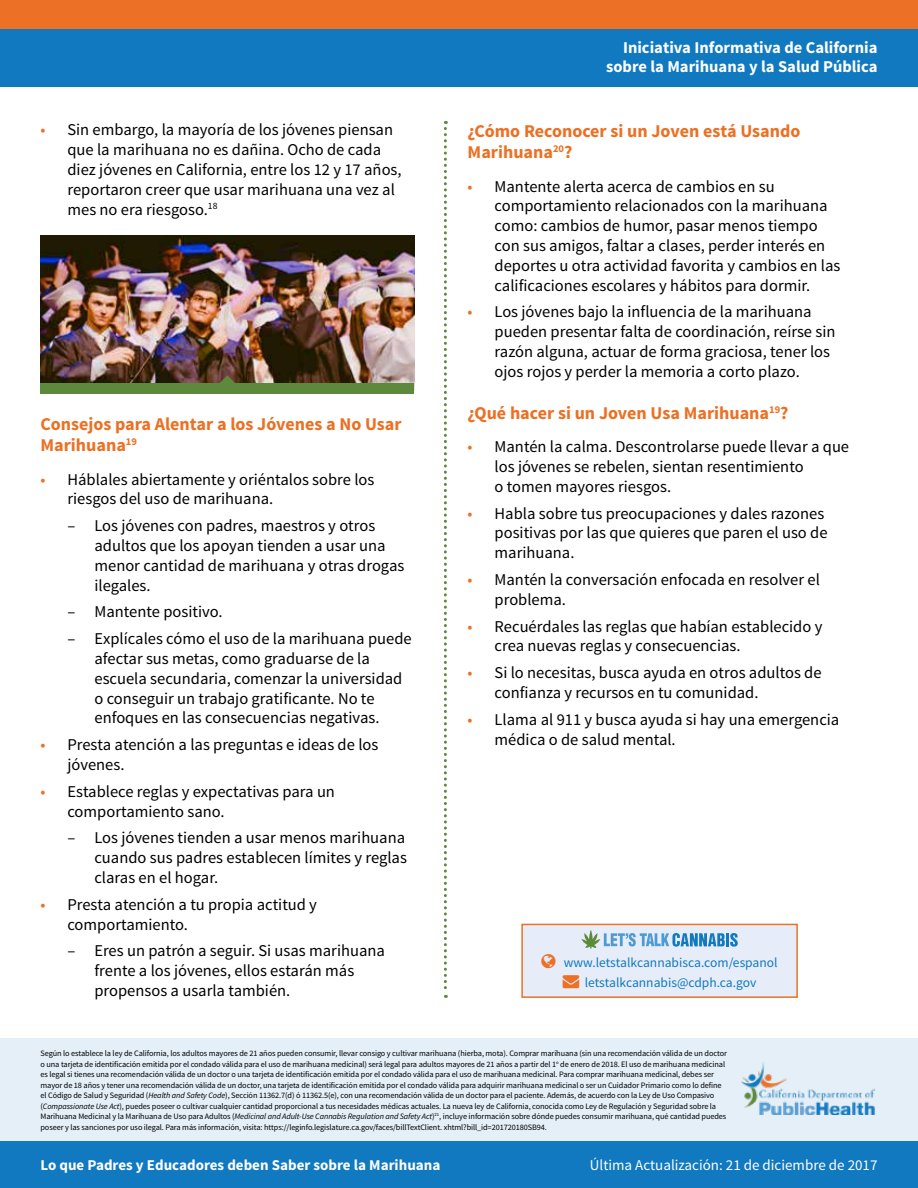
<style>
.page{position:relative;width:918px;height:1188px;background:#fff}
.page>*{position:absolute;margin:0;border:0;box-sizing:border-box;transform-origin:0 0}
.t1{font:700 18px/21.6px "Source Sans Pro";color:#ec7023}
.t2{font:16.5px/19.8px "Source Sans Pro";color:#000}
.t3{font:700 16.5px/19.8px "Source Sans Pro";color:#fff;text-align:right}
.t4{font:700 15px "Source Sans Pro";color:#fff}
.t5{font:15px "Source Sans Pro";color:#fff}
.t6{font:13.5px "Source Sans Pro";color:#1079bf}
.t7{font:8.25px/10.5px "Source Sans Pro";letter-spacing:-.01em;color:#000}
.s1{color:#ec7025}
.s2{font-style:italic}
</style>
<div class="page">
<div style="left:0;top:0;width:918px;height:40px;background:#ec7025"></div>
<div style="left:0;top:29px;width:918px;height:58px;background:#1079bf"></div>
<div style="left:0;top:1038px;width:918px;height:104px;background:#e4eff8"></div>
<div style="left:0;top:1142px;width:918px;height:46px;background:#1079bf"></div>
<img style="left:741px;top:1062px;width:134px;height:52px">
<svg style="left:444px;top:121px;width:3px;height:877px"></svg>
<img style="left:40px;top:235px;width:374px;height:148px">
<div style="left:40px;top:383px;width:374px;height:11px;background:#5d893c"></div>
<svg style="left:219px;top:375px;width:17px;height:8px"></svg>
<div style="left:521px;top:924px;width:277px;height:74px;background:#e6edf8;border:2px solid #ec7025"></div>
<svg style="left:581px;top:930px;width:157px;height:18px"></svg>
<p class="t2" style="left:67px;top:120px;width:336px;text-indent:-27px"><span class="s1">•</span> Sin embargo, la mayoría de los jóvenes piensan que la marihuana no es dañina. Ocho de cada diez jóvenes en California, entre los 12 y 17 años, reportaron creer que usar marihuana una vez al mes no era riesgoso.<sup>18</sup></p>
<h1 class="t1" style="left:40px;top:414px;width:363px">Consejos para Alentar a los Jóvenes a No Usar<br>Marihuana<sup>19</sup></h1>
<p class="t2" style="left:67px;top:469px;width:308px;text-indent:-27px"><span class="s1">•</span> Háblales abiertamente y oriéntalos sobre los riesgos del uso de marihuana.</p>
<p class="t2" style="left:94px;top:516px;width:311px;text-indent:-27px">– Los jóvenes con padres, maestros y otros adultos que los apoyan tienden a usar una menor cantidad de marihuana y otras drogas ilegales.</p>
<p class="t2" style="left:67px;top:602px;width:157px">– Mantente positivo.</p>
<p class="t2" style="left:94px;top:629px;width:319px;text-indent:-27px">– Explícales cómo el uso de la marihuana puede afectar sus metas, como graduarse de la escuela secundaria, comenzar la universidad</p>
<p class="t2" style="left:94px;top:688px;width:286px">o conseguir un trabajo gratificante. No te enfoques en las consecuencias negativas.</p>
<p class="t2" style="left:67px;top:735px;width:312px;text-indent:-27px"><span class="s1">•</span> Presta atención a las preguntas e ideas de los jóvenes.</p>
<p class="t2" style="left:67px;top:782px;width:269px;text-indent:-27px"><span class="s1">•</span> Establece reglas y expectativas para un comportamiento sano.</p>
<p class="t2" style="left:94px;top:828px;width:314px;text-align:justify;text-indent:-27px">– Los jóvenes tienden a usar menos marihuana cuando sus padres establecen límites y reglas claras en el hogar.</p>
<p class="t2" style="left:67px;top:895px;width:251px;text-indent:-27px"><span class="s1">•</span> Presta atención a tu propia actitud y comportamiento.</p>
<p class="t2" style="left:94px;top:941px;width:292px;text-indent:-27px">– Eres un patrón a seguir. Si usas marihuana frente a los jóvenes, ellos estarán más propensos a usarla también.</p>
<p class="t3" style="left:606px;top:38px;width:273px">Iniciativa Informativa de California sobre la Marihuana y la Salud Pública</p>
<h1 class="t1" style="left:468px;top:121px;width:334px">¿Cómo Reconocer si un Joven está Usando<br>Marihuana<sup>20</sup>?</h1>
<p class="t2" style="left:495px;top:176px;width:347px;text-indent:-27px"><span class="s1">•</span> Mantente alerta acerca de cambios en su comportamiento relacionados con la marihuana como: cambios de humor, pasar menos tiempo con sus amigos, faltar a clases, perder interés en deportes u otra actividad favorita y cambios en las calificaciones escolares y hábitos para dormir.</p>
<p class="t2" style="left:495px;top:302px;width:342px;text-indent:-27px"><span class="s1">•</span> Los jóvenes bajo la influencia de la marihuana pueden presentar falta de coordinación, reírse sin razón alguna, actuar de forma graciosa, tener los ojos rojos y perder la memoria a corto plazo.</p>
<h1 class="t1" style="left:468px;top:403px;width:322px">¿Qué hacer si un Joven Usa Marihuana<sup>19</sup>?</h1>
<p class="t2" style="left:495px;top:437px;width:356px;text-indent:-27px"><span class="s1">•</span> Mantén la calma. Descontrolarse puede llevar a que los jóvenes se rebelen, sientan resentimiento</p>
<p class="t2" style="left:495px;top:477px;width:178px">o tomen mayores riesgos.</p>
<p class="t2" style="left:495px;top:503px;width:334px;text-indent:-27px"><span class="s1">•</span> Habla sobre tus preocupaciones y dales razones positivas por las que quieres que paren el uso de marihuana.</p>
<p class="t2" style="left:495px;top:570px;width:327px;text-indent:-27px"><span class="s1">•</span> Mantén la conversación enfocada en resolver el problema.</p>
<p class="t2" style="left:495px;top:617px;width:329px;text-indent:-27px"><span class="s1">•</span> Recuérdales las reglas que habían establecido y crea nuevas reglas y consecuencias.</p>
<p class="t2" style="left:495px;top:663px;width:329px;text-indent:-27px"><span class="s1">•</span> Si lo necesitas, busca ayuda en otros adultos de confianza y recursos en tu comunidad.</p>
<p class="t2" style="left:495px;top:710px;width:346px;text-indent:-27px"><span class="s1">•</span> Llama al 911 y busca ayuda si hay una emergencia médica o de salud mental.</p>
<p class="t6" style="left:564px;top:954px;width:215px">www.letstalkcannabisca.com/espanol</p>
<p class="t6" style="left:563px;top:974px;width:195px"><span class="s1">→</span> letstalkcannabis@cdph.ca.gov</p>
<p class="t7" style="left:40px;top:1048px;width:688px">Según lo establece la ley de California, los adultos mayores de 21 años pueden consumir, llevar consigo y cultivar marihuana (hierba, mota). Comprar marihuana (sin una recomendación válida de un doctor</p>
<p class="t7" style="left:40px;top:1059px;width:687px">o una tarjeta de identificación emitida por el condado válida para el uso de marihuana medicinal) será legal para adultos mayores de 21 años a partir del 1<sup>o</sup> de enero de 2018. El uso de marihuana medicinal es legal si tienes una recomendación válida de un doctor o una tarjeta de identificación emitida por el condado válida para el uso de marihuana medicinal. Para comprar marihuana medicinal, debes ser mayor de 18 años y tener una recomendación válida de un doctor, una tarjeta de identificación emitida por el condado válida para adquirir marihuana medicinal o ser un Cuidador Primario como lo define el Código de Salud y Seguridad (<span class="s2">Health and Safety Code</span>), Sección 11362.7(d) ó 11362.5(e), con una recomendación válida de un doctor para el paciente. Además, de acuerdo con la Ley de Uso Compasivo (<span class="s2">Compassionate Use Act</span>), puedes poseer o cultivar cualquier cantidad proporcional a tus necesidades médicas actuales. La nueva ley de California, conocida como Ley de Regulación y Seguridad sobre la Marihuana Medicinal y la Marihuana de Uso para Adultos (<span class="s2">Medicinal and Adult-Use Cannabis Regulation and Safety Act</span>)<sup>21</sup>, incluye información sobre dónde puedes consumir marihuana, qué cantidad puedes poseer y las sanciones por uso ilegal. Para más información, visita: https://leginfo.legislature.ca.gov/faces/billTextClient. xhtml?bill_id=201720180SB94.</p>
<p class="t4" style="left:40px;top:1156px;width:401px">Lo que Padres y Educadores deben Saber sobre la Marihuana</p>
<p class="t5" style="left:590px;top:1156px;width:289px">Última Actualización: 21 de diciembre de 2017</p>
</div>
